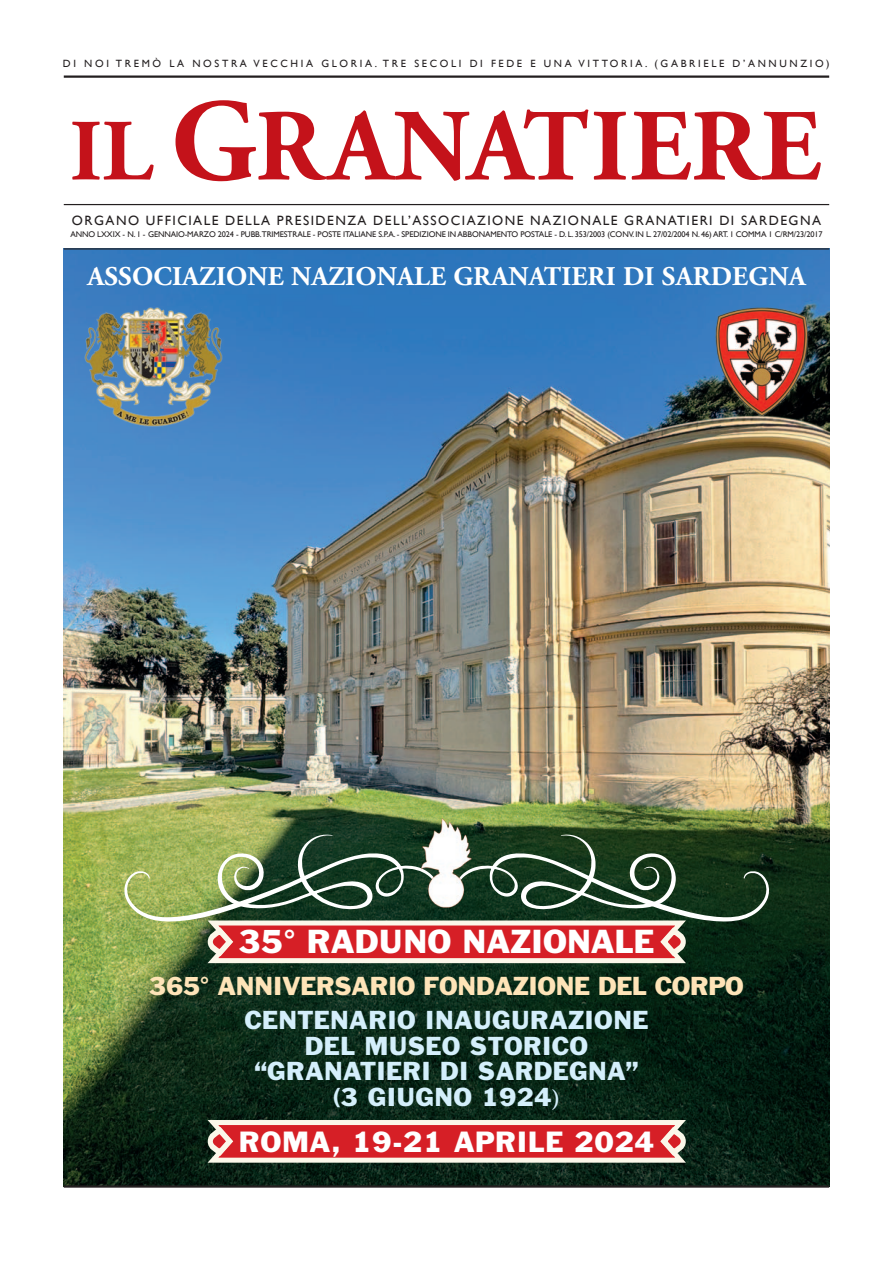
<style>
.page{position:relative;width:893px;height:1263px;background:#fff}
.page>*{position:absolute;margin:0;border:0;box-sizing:border-box;transform-origin:0 0}
.t1{font:700 102px "Adobe Garamond";letter-spacing:.015em;color:#c4121a}
.t2{font:30.75px "Franklin Gothic";color:#fff}
.t3{font:700 27px "Adobe Garamond";letter-spacing:.005em;color:#fff}
.t4{font:27px "Franklin Gothic";letter-spacing:.025em;color:#fff}
.t5{font:24px "Franklin Gothic";letter-spacing:.015em;color:#d4effb}
.t6{font:24px "Franklin Gothic";letter-spacing:-.015em;color:#fee4b8}
.t7{font:13.5px "Gill Sans";letter-spacing:.11em;color:#231f20}
.t8{font:10.5px "Gill Sans";letter-spacing:.25em;color:#231f20}
.t9{font:8.25px "Gill Sans";letter-spacing:-.015em;color:#231f20}
.s1{font-size:87px}
.s2{font-size:117px}
.s3{font-family:"Adobe Garamond";font-weight:700}
</style>
<div class="page">
<img style="left:64px;top:250px;width:765px;height:935px">
<hr style="left:64px;top:204px;width:765px;height:1px;background:#231f20">
<hr style="left:64px;top:75px;width:765px;height:3px;background:#231f20">
<hr style="left:64px;top:248px;width:765px;height:2px;background:#231f20">
<img style="left:76px;top:302px;width:151px;height:134px">
<img style="left:713px;top:303px;width:96px;height:116px">
<img style="left:421px;top:815px;width:51px;height:19px">
<svg style="left:124px;top:834px;width:646px;height:132px;background:#6f644a"></svg>
<svg style="left:206px;top:1115px;width:481px;height:50px;background:#bc5150"></svg>
<hr style="left:64px;top:1185px;width:765px;height:3px;background:#231f20">
<p class="t8" style="left:63px;top:58px;width:768px">DI NOI TREMÒ LA NOSTRA VECCHIA GLORIA. TRE SECOLI DI FEDE E UNA VITTORIA. (GABRIELE D’ANNUNZIO)</p>
<p class="t1" style="left:70px;top:106px;width:753px"><span class="s1">IL</span> <span class="s2">G</span>RANATIERE</p>
<p class="t7" style="left:72px;top:213px;width:750px">ORGANO UFFICIALE DELLA PRESIDENZA DELL’ASSOCIAZIONE NAZIONALE GRANATIERI DI SARDEGNA</p>
<p class="t9" style="left:70px;top:230px;width:754px">ANNO LXXIX - N. 1 - GENNAIO-MARZO 2024 - PUBB.TRIMESTRALE - POSTE ITALIANE S.P.A. - SPEDIZIONE IN ABBONAMENTO POSTALE - D. L. 353/2003 (CONV. IN L. 27/02/2004 N. 46) ART. 1 COMMA 1 C/RM/23/2017</p>
<p class="t3" style="left:87px;top:266px;width:720px">ASSOCIAZIONE NAZIONALE GRANATIERI DI SARDEGNA</p>
<p class="t2" style="left:239px;top:930px;width:417px">35° RADUNO NAZIONALE</p>
<p class="t6" style="left:149px;top:976px;width:596px">365° ANNIVERSARIO FONDAZIONE DEL CORPO</p>
<p class="t5" style="left:244px;top:1011px;width:406px">CENTENARIO INAUGURAZIONE</p>
<p class="t5" style="left:305px;top:1036px;width:285px">DEL MUSEO STORICO</p>
<p class="t5" style="left:255px;top:1062px;width:385px">“GRANATIERI DI SARDEGNA”</p>
<p class="t5" style="left:333px;top:1087px;width:229px">(3 GIUGNO 1924<span class="s3">)</span></p>
<p class="t4" style="left:239px;top:1131px;width:417px">ROMA, 19-21 APRILE 2024</p>
</div>
